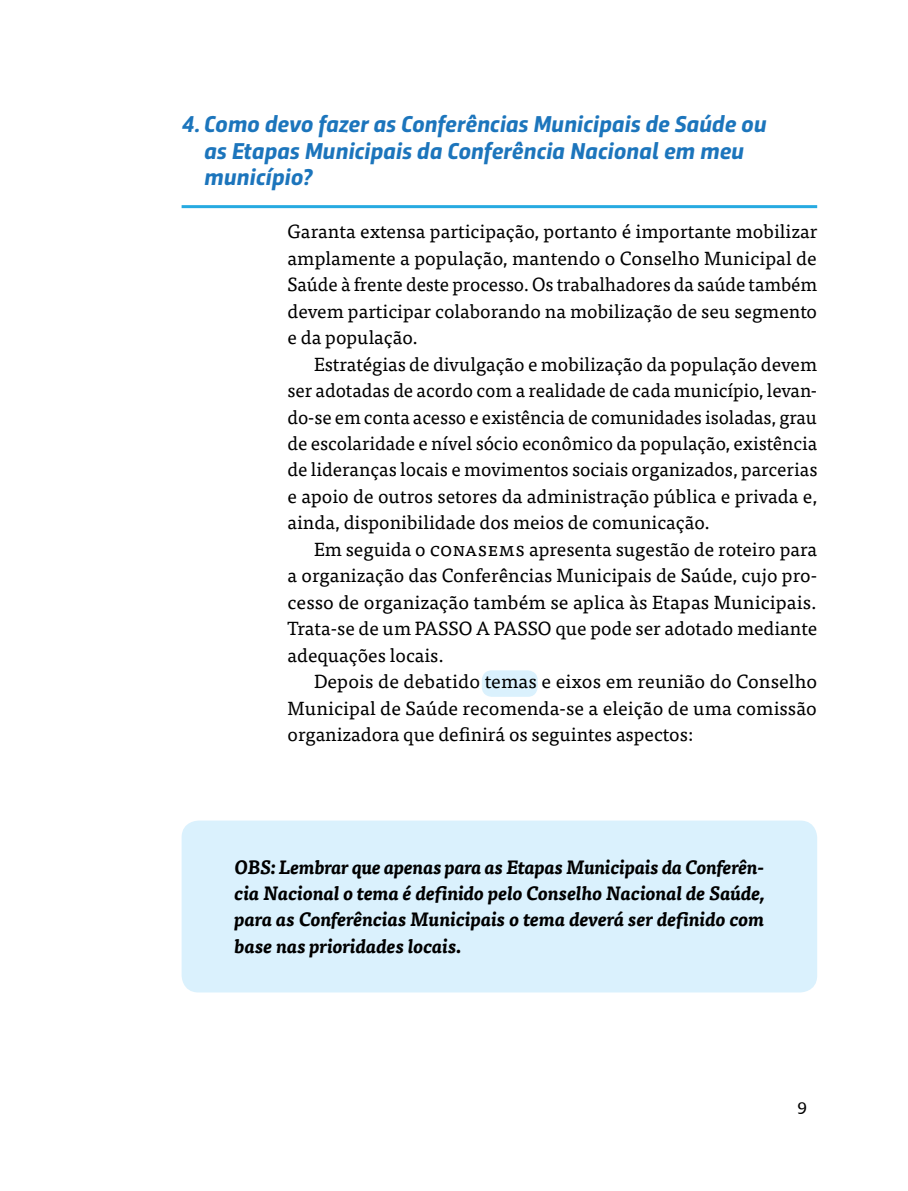
<style>
.page{position:relative;width:908px;height:1191px;background:#fff}
.page>*{position:absolute;margin:0;border:0;box-sizing:border-box;transform-origin:0 0}
.t1{font:italic 700 24px/26.4px "Trasandina";color:#1c75bc}
.t2{font:19px/26.4px "Tisa Pro";color:#000;text-align:justify}
.t3{font:italic 700 19px/26.4px "Tisa Pro";color:#000;text-align:justify}
.t4{font:18px "Tisa Pro";color:#000}
</style>
<div class="page">
<div style="left:181px;top:820px;width:635px;height:172px;background:#daf1fd;border-radius:17px"></div>
<div style="left:481px;top:670px;width:56px;height:27px;background:#daf1fd;border-radius:10px"></div>
<hr style="left:181px;top:205px;width:635px;height:3px;background:#27aae1">
<p class="t1" style="left:204px;top:109px;width:563px;text-indent:-23px">4. Como devo fazer as Conferências Municipais de Saúde ou as Etapas Municipais da Conferência Nacional em meu município?</p>
<p class="t2" style="left:287px;top:217px;width:531px">Garanta extensa participação, portanto é importante mobilizar amplamente a população, mantendo o Conselho Municipal de Saúde à frente deste processo. Os trabalhadores da saúde também devem participar colaborando na mobilização de seu segmento e da população.</p>
<p class="t2" style="left:287px;top:349px;width:531px;text-indent:26px">Estratégias de divulgação e mobilização da população devem ser adotadas de acordo com a realidade de cada município, levan&shy;do-se em conta acesso e existência de comunidades isoladas, grau de escolaridade e nível sócio econômico da população, existência de lideranças locais e movimentos sociais organizados, parcerias e apoio de outros setores da administração pública e privada e, ainda, disponibilidade dos meios de comunicação.</p>
<p class="t2" style="left:287px;top:535px;width:531px;text-indent:26px">Em seguida o conasems apresenta sugestão de roteiro para a organização das Conferências Municipais de Saúde, cujo pro&shy;cesso de organização também se aplica às Etapas Municipais.<br>Trata-se de um PASSO A PASSO que pode ser adotado mediante adequações locais.</p>
<p class="t2" style="left:287px;top:667px;width:531px;text-indent:26px">Depois de debatido temas e eixos em reunião do Conselho Municipal de Saúde recomenda-se a eleição de uma comissão organizadora que definirá os seguintes aspectos:</p>
<p class="t3" style="left:234px;top:852px;width:531px">OBS: Lembrar que apenas para as Etapas Municipais da Conferên&shy;cia Nacional o tema é definido pelo Conselho Nacional de Saúde, para as Conferências Municipais o tema deverá ser definido com base nas prioridades locais.</p>
<p class="t4" style="left:796px;top:1092px;width:12px">9</p>
</div>
